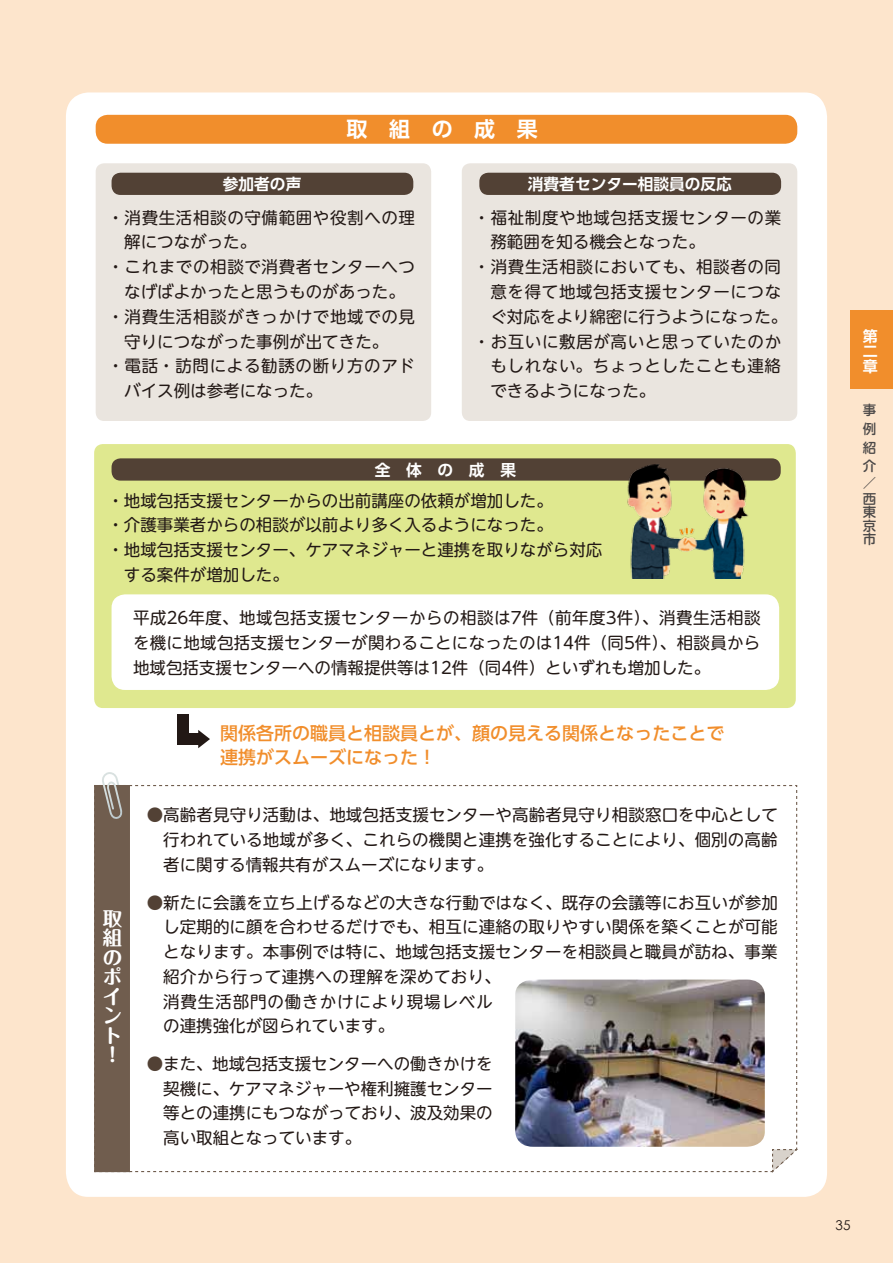
<style>
.page{position:relative;width:893px;height:1263px;background:#fde5cc}
.page>*{position:absolute;margin:0;border:0;box-sizing:border-box;transform-origin:0 0}
.t1{font:700 21px "UD Shin Go Pr 6 De";letter-spacing:1.03em;color:#fff}
.t2{font:700 19.5px/19.5px "Maru Fo Pro";color:#fff}
.t3{font:500 18px/24.8px "UD Shin Go Pr 6";color:#f18e2c}
.t4{font:16.5px/24.8px "UD Shin M Go Pr 6";letter-spacing:.005em;color:#221815;text-align:justify}
.t5{font:16.5px "UD Shin M Go Pr 6";letter-spacing:.04em;color:#221815}
.t6{font:700 15.75px "UD Shin Go Pr 6 De";color:#fff}
.t7{font:700 15px/15px "UD Shin Go Pr 6 De";color:#fff;text-align:justify}
.t8{font:500 13.5px/13.5px "UD Shin M Go Pr 6";color:#4c4948;text-align:justify}
.t9{font:13.5px "Century Gothic";color:#221815}
.s1{color:#524135}
</style>
<div class="page">
<div style="left:66px;top:92px;width:761px;height:1105px;background:#fff;border-radius:23px"></div>
<div style="left:96px;top:115px;width:701px;height:29px;background:#f18e2c;border-radius:12px"></div>
<svg style="left:94px;top:772px;width:704px;height:401px"></svg>
<div style="left:96px;top:163px;width:335px;height:258px;background:#eae5df;border-radius:9px"></div>
<div style="left:462px;top:163px;width:335px;height:258px;background:#eae5df;border-radius:9px"></div>
<div style="left:94px;top:444px;width:702px;height:264px;background:#dfe88f;border-radius:9px"></div>
<div style="left:112px;top:594px;width:667px;height:96px;background:#fff;border-radius:14px"></div>
<svg style="left:198px;top:730px;width:12px;height:18px"></svg>
<div style="left:188px;top:733px;width:12px;height:12px;background:#221815"></div>
<div style="left:178px;top:714px;width:11px;height:31px;background:#221815"></div>
<div style="left:850px;top:310px;width:43px;height:79px;background:#f18e2c"></div>
<div style="left:112px;top:173px;width:301px;height:22px;background:#524135;border-radius:9px"></div>
<div style="left:479px;top:173px;width:302px;height:22px;background:#524135;border-radius:9px"></div>
<div style="left:112px;top:458px;width:669px;height:23px;background:#524135;border-radius:9px"></div>
<img style="left:622px;top:458px;width:131px;height:120px">
<p class="t1" style="left:347px;top:112px;width:193px">取組の成果</p>
<p class="t6" style="left:223px;top:171px;width:80px">参加者の声</p>
<p class="t6" style="left:528px;top:171px;width:205px">消費者センター相談員の反応</p>
<p class="t5" style="left:107px;top:204px;width:309px">・消費生活相談の守備範囲や役割への理</p>
<p class="t4" style="left:124px;top:229px;width:133px">解につながった。</p>
<p class="t5" style="left:107px;top:253px;width:309px">・これまでの相談で消費者センターへつ</p>
<p class="t4" style="left:124px;top:278px;width:282px">なげばよかったと思うものがあった。</p>
<p class="t5" style="left:107px;top:303px;width:309px">・消費生活相談がきっかけで地域での見</p>
<p class="t4" style="left:124px;top:328px;width:265px">守りにつながった事例が出てきた。</p>
<p class="t5" style="left:107px;top:352px;width:309px">・電話・訪問による勧誘の断り方のアド</p>
<p class="t4" style="left:124px;top:377px;width:199px">バイス例は参考になった。</p>
<p class="t5" style="left:474px;top:204px;width:309px">・福祉制度や地域包括支援センターの業</p>
<p class="t4" style="left:490px;top:229px;width:216px">務範囲を知る機会となった。</p>
<p class="t5" style="left:474px;top:253px;width:309px">・消費生活相談においても、相談者の同</p>
<p class="t5" style="left:490px;top:278px;width:292px">意を得て地域包括支援センターにつな</p>
<p class="t4" style="left:490px;top:303px;width:298px">ぐ対応をより綿密に行うようになった。</p>
<p class="t5" style="left:474px;top:328px;width:309px">・お互いに敷居が高いと思っていたのか</p>
<p class="t5" style="left:490px;top:352px;width:292px">もしれない。ちょっとしたことも連絡</p>
<p class="t4" style="left:490px;top:377px;width:166px">できるようになった。</p>
<p class="t6" style="left:375px;top:457px;width:143px">全　体　の　成　果</p>
<p class="t4" style="left:107px;top:487px;width:447px">・地域包括支援センターからの出前講座の依頼が増加した。</p>
<p class="t4" style="left:107px;top:512px;width:447px">・介護事業者からの相談が以前より多く入るようになった。</p>
<p class="t4" style="left:107px;top:536px;width:496px">・地域包括支援センター、ケアマネジャーと連携を取りながら対応</p>
<p class="t4" style="left:124px;top:561px;width:166px">する案件が増加した。</p>
<p class="t4" style="left:133px;top:605px;width:629px">平成26年度、地域包括支援センターからの相談は7件（前年度3件）、消費生活相談を機に地域包括支援センターが関わることになったのは14件（同5件）、相談員から地域包括支援センターへの情報提供等は12件（同4件）といずれも増加した。</p>
<p class="t2" style="left:103px;top:906px;width:20px">取組のポイント！</p>
<p class="t3" style="left:220px;top:720px;width:505px">関係各所の職員と相談員とが、顔の見える関係となったことで連携がスムーズになった！</p>
<p class="t4" style="left:163px;top:802px;width:616px;text-indent:-16px"><span class="s1">●</span>高齢者見守り活動は、地域包括支援センターや高齢者見守り相談窓口を中心として行われている地域が多く、これらの機関と連携を強化することにより、個別の高齢者に関する情報共有がスムーズになります。</p>
<p class="t4" style="left:163px;top:889px;width:616px;text-align:left;text-indent:-16px"><span class="s1">●</span>新たに会議を立ち上げるなどの大きな行動ではなく、既存の会議等にお互いが参加し定期的に顔を合わせるだけでも、相互に連絡の取りやすい関係を築くことが可能となります。本事例では特に、地域包括支援センターを相談員と職員が訪ね、事業紹介から行って連携への理解を深めており、<br>消費生活部門の働きかけにより現場レベル<br>の連携強化が図られています。</p>
<p class="t4" style="left:163px;top:1050px;width:331px;text-indent:-16px"><span class="s1">●</span>また、地域包括支援センターへの働きかけを契機に、ケアマネジャーや権利擁護センター等との連携にもつながっており、波及効果の高い取組となっています。</p>
<p class="t7" style="left:863px;top:328px;width:16px">第二章</p>
<p class="t8" style="left:863px;top:400px;width:15px;line-height:18.8px">事例紹介</p>
<p class="t8" style="left:863px;top:475px;width:14px">／</p>
<p class="t8" style="left:863px;top:491px;width:15px">西東京市</p>
<p class="t9" style="left:835px;top:1215px;width:16px">35</p>
</div>
